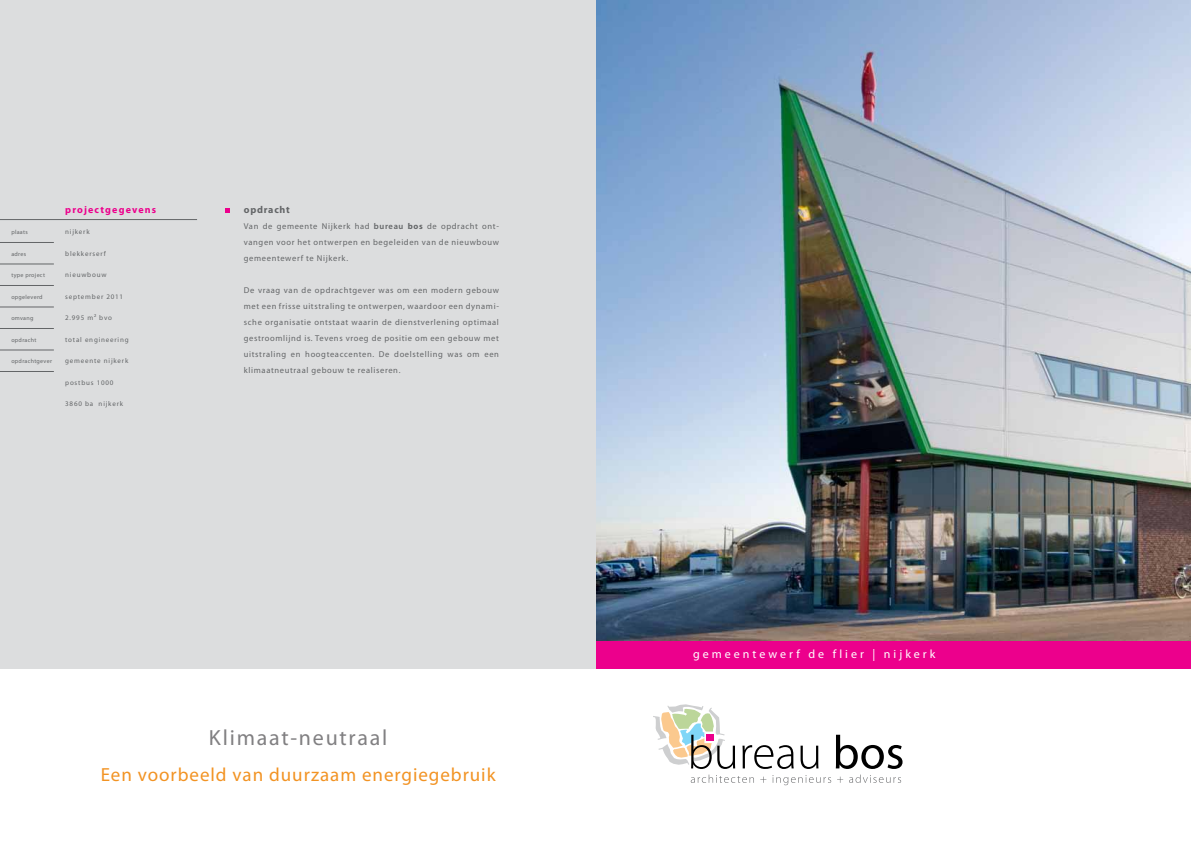
<style>
.page{position:relative;width:1191px;height:842px;background:#fff}
.page>*{position:absolute;margin:0;border:0;box-sizing:border-box;transform-origin:0 0}
.t1{font:22px "Myriad Pro";letter-spacing:.08em;color:#818082}
.t2{font:19px "Myriad Pro";letter-spacing:.05em;color:#f29323}
.t3{font:12px "Myriad Pro";letter-spacing:.25em;color:#fff}
.t4{font:700 10px "Myriad Pro";letter-spacing:.115em;color:#ec008c}
.t5{font:700 10px "Myriad Pro";letter-spacing:.075em;color:#636567}
.t6{font:8.5px/16px "Myriad Pro";letter-spacing:.075em;color:#636567;text-align:justify}
.t7{font:7px "Myriad Pro";letter-spacing:.115em;color:#636567}
.t8{font:6px "Myriad Pro";letter-spacing:.05em;color:#636567}
.s1{font-weight:600}
.s2{font-weight:700}
</style>
<div class="page">
<div style="left:0;top:0;width:595px;height:668px;background:#dcddde"></div>
<hr style="left:0;top:219px;width:197px;height:1px;background:#636567">
<hr style="left:0;top:242px;width:54px;height:1px;background:#636567">
<hr style="left:0;top:264px;width:54px;height:1px;background:#636567">
<hr style="left:0;top:285px;width:54px;height:1px;background:#636567">
<hr style="left:0;top:307px;width:54px;height:1px;background:#636567">
<hr style="left:0;top:328px;width:54px;height:1px;background:#636567">
<hr style="left:0;top:350px;width:54px;height:1px;background:#636567">
<hr style="left:0;top:371px;width:54px;height:1px;background:#636567">
<svg style="left:225px;top:208px;width:5px;height:5px"></svg>
<img style="left:596px;top:0;width:595px;height:641px">
<svg style="left:653px;top:704px;width:249px;height:81px"></svg>
<div style="left:596px;top:641px;width:595px;height:27px;background:#ec008c"></div>
<p class="t8" style="left:11px;top:228px;width:18px">plaats</p>
<p class="t8" style="left:11px;top:250px;width:16px">adres</p>
<p class="t8" style="left:11px;top:271px;width:35px">type project</p>
<p class="t8" style="left:11px;top:293px;width:33px">opgeleverd</p>
<p class="t8" style="left:11px;top:314px;width:24px">omvang</p>
<p class="t8" style="left:11px;top:336px;width:26px">opdracht</p>
<p class="t8" style="left:11px;top:357px;width:42px">opdrachtgever</p>
<p class="t4" style="left:65px;top:203px;width:92px">projectgegevens</p>
<p class="t7" style="left:65px;top:227px;width:26px">nijkerk</p>
<p class="t7" style="left:65px;top:249px;width:42px">blekkerserf</p>
<p class="t7" style="left:65px;top:270px;width:43px">nieuwbouw</p>
<p class="t7" style="left:65px;top:292px;width:59px">september 2011</p>
<p class="t7" style="left:65px;top:313px;width:48px">2.995 m² bvo</p>
<p class="t7" style="left:65px;top:335px;width:65px">total engineering</p>
<p class="t7" style="left:65px;top:356px;width:65px">gemeente nijkerk</p>
<p class="t7" style="left:65px;top:378px;width:50px">postbus 1000</p>
<p class="t7" style="left:65px;top:399px;width:59px">3860 ba nijkerk</p>
<p class="t5" style="left:244px;top:203px;width:47px">opdracht</p>
<p class="t6" style="left:244px;top:218px;width:257px">Van de gemeente Nijkerk had <span class="s1">bureau</span> <span class="s2">bos</span> de opdracht ont&shy;vangen voor het ontwerpen en begeleiden van de nieuwbouw gemeentewerf te Nijkerk.</p>
<p class="t6" style="left:244px;top:282px;width:257px">De vraag van de opdrachtgever was om een modern gebouw met een frisse uitstraling te ontwerpen, waardoor een dynami&shy;sche organisatie ontstaat waarin de dienstverlening optimaal gestroomlijnd is. Tevens vroeg de positie om een gebouw met uitstraling en hoogteaccenten. De doelstelling was om een klimaatneutraal gebouw te realiseren.</p>
<h1 class="t1" style="left:209px;top:724px;width:180px">Klimaat-neutraal</h1>
<h2 class="t2" style="left:101px;top:763px;width:396px">Een voorbeeld van duurzaam energiegebruik</h2>
<h3 class="t3" style="left:693px;top:647px;width:244px">gemeentewerf de flier | nijkerk</h3>
</div>
